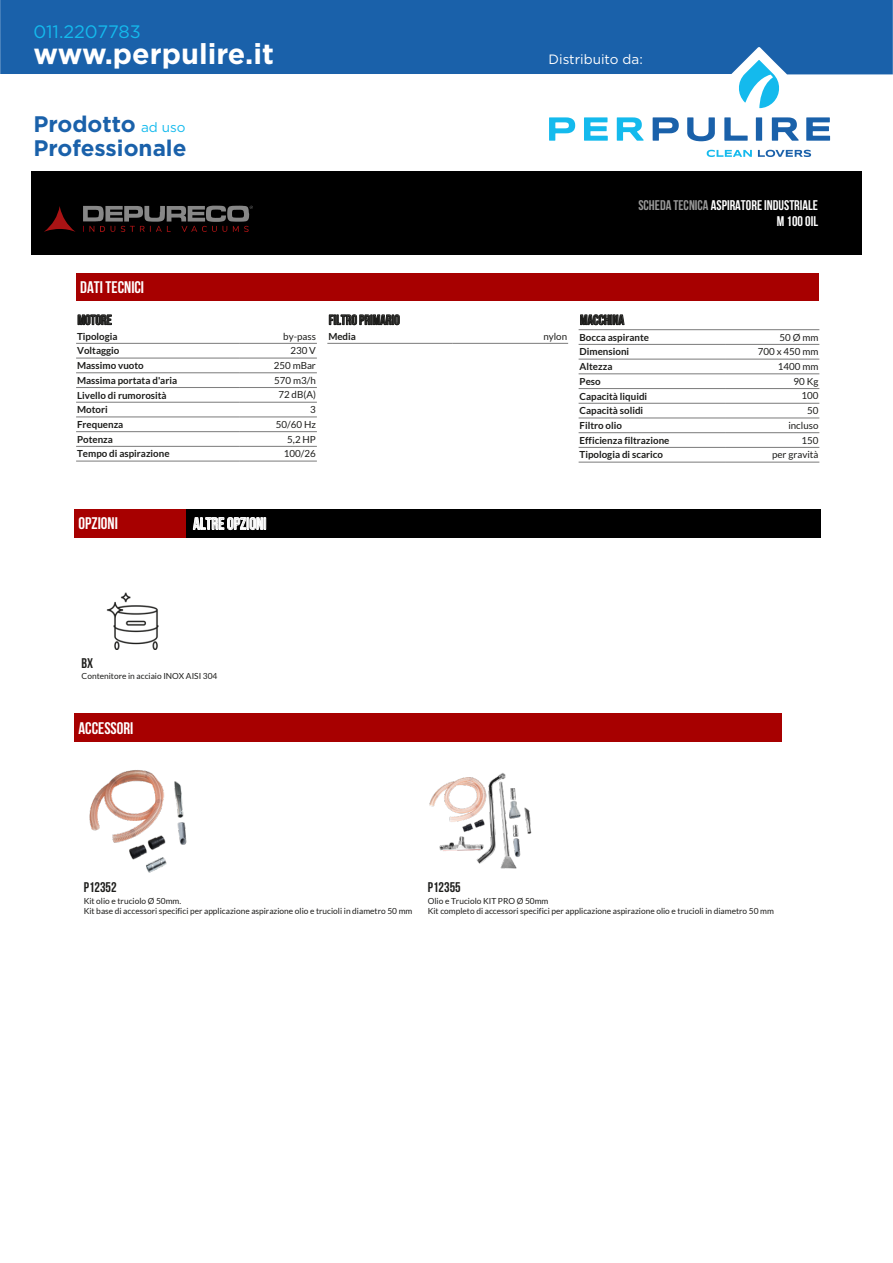
<style>
.page{position:relative;width:893px;height:1263px;background:#fff}
.page>*{position:absolute;margin:0;border:0;box-sizing:border-box;transform-origin:0 0}
.t1{font:700 28.65px "Gotham";color:#fff}
.t2{font:700 22.5px/24px "Gotham";color:#1a61aa}
.t3{font:18px "Gotham";color:#14baed}
.t4{font:700 16.8px "Bebas Neue";color:#fff}
.t5{font:700 13.95px "Bebas Neue";color:#1d1d1b}
.t6{font:700 13.95px/16.6px "Bebas Neue";color:#fff;text-align:right}
.t7{font:13.5px "Gotham";color:#fff}
.t8{font:700 9.75px "Lato";color:#1d1d1b}
.t9{font:9.75px "Lato";color:#1d1d1b}
.t10{font:8.4px/10.1px "Lato";color:#1d1d1b}
.s1{font-weight:400;font-size:13.5px;color:#14baed}
.s2{color:#999}
</style>
<div class="page">
<div style="left:31px;top:171px;width:831px;height:84px;background:#000"></div>
<svg style="left:83px;top:206px;width:170px;height:26px"></svg>
<svg style="left:44px;top:206px;width:32px;height:26px"></svg>
<div style="left:76px;top:273px;width:743px;height:28px;background:#a70000"></div>
<svg style="left:78px;top:314px;width:34px;height:11px"></svg>
<hr style="left:77px;top:343px;width:162px;height:1px;background:#808080">
<hr style="left:77px;top:358px;width:162px;height:1px;background:#808080">
<hr style="left:77px;top:372px;width:162px;height:1px;background:#808080">
<hr style="left:77px;top:387px;width:162px;height:1px;background:#808080">
<hr style="left:77px;top:402px;width:162px;height:1px;background:#808080">
<hr style="left:77px;top:416px;width:162px;height:1px;background:#808080">
<hr style="left:77px;top:431px;width:162px;height:1px;background:#808080">
<hr style="left:77px;top:446px;width:162px;height:1px;background:#808080">
<hr style="left:77px;top:461px;width:162px;height:1px;background:#808080">
<hr style="left:240px;top:343px;width:76px;height:1px;background:#808080">
<hr style="left:240px;top:358px;width:76px;height:1px;background:#808080">
<hr style="left:240px;top:372px;width:76px;height:1px;background:#808080">
<hr style="left:240px;top:387px;width:76px;height:1px;background:#808080">
<hr style="left:240px;top:402px;width:76px;height:1px;background:#808080">
<hr style="left:240px;top:416px;width:76px;height:1px;background:#808080">
<hr style="left:240px;top:431px;width:76px;height:1px;background:#808080">
<hr style="left:240px;top:446px;width:76px;height:1px;background:#808080">
<hr style="left:240px;top:461px;width:76px;height:1px;background:#808080">
<svg style="left:329px;top:314px;width:71px;height:11px"></svg>
<hr style="left:328px;top:343px;width:124px;height:1px;background:#808080">
<hr style="left:453px;top:343px;width:115px;height:1px;background:#808080">
<svg style="left:580px;top:314px;width:45px;height:11px"></svg>
<hr style="left:579px;top:329px;width:240px;height:1px;background:#808080">
<hr style="left:579px;top:344px;width:145px;height:1px;background:#808080">
<hr style="left:579px;top:359px;width:145px;height:1px;background:#808080">
<hr style="left:579px;top:373px;width:145px;height:1px;background:#808080">
<hr style="left:579px;top:388px;width:145px;height:1px;background:#808080">
<hr style="left:579px;top:403px;width:145px;height:1px;background:#808080">
<hr style="left:579px;top:417px;width:145px;height:1px;background:#808080">
<hr style="left:579px;top:432px;width:145px;height:1px;background:#808080">
<hr style="left:579px;top:447px;width:145px;height:1px;background:#808080">
<hr style="left:579px;top:462px;width:145px;height:1px;background:#808080">
<hr style="left:725px;top:344px;width:94px;height:1px;background:#808080">
<hr style="left:725px;top:359px;width:94px;height:1px;background:#808080">
<hr style="left:725px;top:373px;width:94px;height:1px;background:#808080">
<hr style="left:725px;top:388px;width:94px;height:1px;background:#808080">
<hr style="left:725px;top:403px;width:94px;height:1px;background:#808080">
<hr style="left:725px;top:417px;width:94px;height:1px;background:#808080">
<hr style="left:725px;top:432px;width:94px;height:1px;background:#808080">
<hr style="left:725px;top:447px;width:94px;height:1px;background:#808080">
<hr style="left:725px;top:462px;width:94px;height:1px;background:#808080">
<div style="left:74px;top:509px;width:112px;height:28px;background:#a70000"></div>
<div style="left:186px;top:509px;width:635px;height:28px;background:#000"></div>
<svg style="left:193px;top:517px;width:73px;height:13px"></svg>
<img style="left:106px;top:592px;width:53px;height:57px">
<div style="left:74px;top:713px;width:708px;height:29px;background:#a70000"></div>
<img style="left:89px;top:770px;width:98px;height:103px">
<img style="left:429px;top:773px;width:103px;height:96px">
<svg style="left:549px;top:117px;width:26px;height:24px"></svg>
<svg style="left:584px;top:117px;width:24px;height:24px"></svg>
<svg style="left:617px;top:117px;width:27px;height:24px"></svg>
<svg style="left:653px;top:117px;width:26px;height:24px"></svg>
<svg style="left:687px;top:117px;width:28px;height:24px"></svg>
<svg style="left:724px;top:117px;width:24px;height:24px"></svg>
<div style="left:756px;top:117px;width:6px;height:24px;background:#1a61aa"></div>
<svg style="left:772px;top:117px;width:27px;height:24px"></svg>
<svg style="left:806px;top:117px;width:24px;height:24px"></svg>
<svg style="left:707px;top:150px;width:45px;height:7px"></svg>
<svg style="left:758px;top:150px;width:53px;height:7px"></svg>
<svg style="left:739px;top:74px;width:40px;height:34px"></svg>
<div style="left:0;top:0;width:893px;height:74px;background:#1a61aa"></div>
<h3 class="t3" style="left:33px;top:22px;width:109px">011.2207783</h3>
<h1 class="t1" style="left:33px;top:37px;width:242px">www.perpulire.it</h1>
<h2 class="t2" style="left:33px;top:111px;width:155px">Prodotto <span class="s1">ad uso<br></span>Professionale</h2>
<h3 class="t7" style="left:549px;top:52px;width:96px">Distribuito da:</h3>
<h3 class="t6" style="left:638px;top:196px;width:181px"><span class="s2">SCHEDA TECNICA</span> ASPIRATORE INDUSTRIALE<br>M 100 OIL</h3>
<h3 class="t4" style="left:80px;top:278px;width:65px">DATI TECNICI</h3>
<h3 class="t5" style="left:78px;top:312px;width:36px">MOTORE</h3>
<p class="t8" style="left:77px;top:331px;width:42px">Tipologia</p>
<p class="t9" style="left:283px;top:331px;width:34px">by-pass</p>
<p class="t8" style="left:77px;top:345px;width:44px">Voltaggio</p>
<p class="t9" style="left:290px;top:345px;width:27px">230 V</p>
<p class="t8" style="left:77px;top:360px;width:68px">Massimo vuoto</p>
<p class="t9" style="left:274px;top:360px;width:44px">250 mBar</p>
<p class="t8" style="left:77px;top:375px;width:102px">Massima portata d'aria</p>
<p class="t9" style="left:274px;top:375px;width:43px">570 m3/h</p>
<p class="t8" style="left:77px;top:389px;width:91px">Livello di rumorosità</p>
<p class="t9" style="left:278px;top:389px;width:39px">72 dB(A)</p>
<p class="t8" style="left:77px;top:404px;width:32px">Motori</p>
<p class="t9" style="left:310px;top:404px;width:7px">3</p>
<p class="t8" style="left:77px;top:419px;width:48px">Frequenza</p>
<p class="t9" style="left:276px;top:419px;width:42px">50/60 Hz</p>
<p class="t8" style="left:77px;top:434px;width:37px">Potenza</p>
<p class="t9" style="left:287px;top:434px;width:30px">5,2 HP</p>
<p class="t8" style="left:77px;top:448px;width:94px">Tempo di aspirazione</p>
<p class="t9" style="left:284px;top:448px;width:33px">100/26</p>
<h3 class="t5" style="left:329px;top:312px;width:73px">FILTROPRIMARIO</h3>
<p class="t8" style="left:328px;top:331px;width:29px">Media</p>
<p class="t9" style="left:543px;top:331px;width:25px">nylon</p>
<h3 class="t5" style="left:580px;top:312px;width:46px">MACCHINA</h3>
<p class="t8" style="left:580px;top:332px;width:71px">Bocca aspirante</p>
<p class="t9" style="left:779px;top:332px;width:40px">50 Ø mm</p>
<p class="t8" style="left:580px;top:346px;width:51px">Dimensioni</p>
<p class="t9" style="left:758px;top:346px;width:62px">700 x 450 mm</p>
<p class="t8" style="left:580px;top:361px;width:34px">Altezza</p>
<p class="t9" style="left:778px;top:361px;width:42px">1400 mm</p>
<p class="t8" style="left:580px;top:376px;width:23px">Peso</p>
<p class="t9" style="left:794px;top:376px;width:26px">90 Kg</p>
<p class="t8" style="left:580px;top:390px;width:69px">Capacità liquidi</p>
<p class="t9" style="left:801px;top:390px;width:18px">100</p>
<p class="t8" style="left:580px;top:405px;width:65px">Capacità solidi</p>
<p class="t9" style="left:807px;top:405px;width:13px">50</p>
<p class="t8" style="left:580px;top:420px;width:44px">Filtro olio</p>
<p class="t9" style="left:788px;top:420px;width:32px">incluso</p>
<p class="t8" style="left:580px;top:435px;width:91px">Efficienza filtrazione</p>
<p class="t9" style="left:801px;top:435px;width:18px">150</p>
<p class="t8" style="left:580px;top:449px;width:85px">Tipologia di scarico</p>
<p class="t9" style="left:772px;top:449px;width:48px">per gravità</p>
<h3 class="t4" style="left:79px;top:514px;width:41px">OPZIONI</h3>
<h3 class="t4" style="left:193px;top:514px;width:75px">ALTREOPZIONI</h3>
<h3 class="t5" style="left:82px;top:655px;width:13px">BX</h3>
<p class="t10" style="left:82px;top:671px;width:137px">Contenitore in acciaio INOX AISI 304</p>
<h3 class="t4" style="left:78px;top:719px;width:56px">ACCESSORI</h3>
<h3 class="t5" style="left:84px;top:880px;width:34px">P12352</h3>
<p class="t10" style="left:84px;top:895px;width:330px">Kit olio e truciolo Ø 50mm.<br>Kit base di accessori specifici per applicazione aspirazione olio e trucioli in diametro 50 mm</p>
<h3 class="t5" style="left:428px;top:880px;width:34px">P12355</h3>
<p class="t10" style="left:428px;top:895px;width:348px">Olio e Truciolo KIT PRO Ø 50mm<br>Kit completo di accessori specifici per applicazione aspirazione olio e trucioli in diametro 50 mm</p>
</div>
